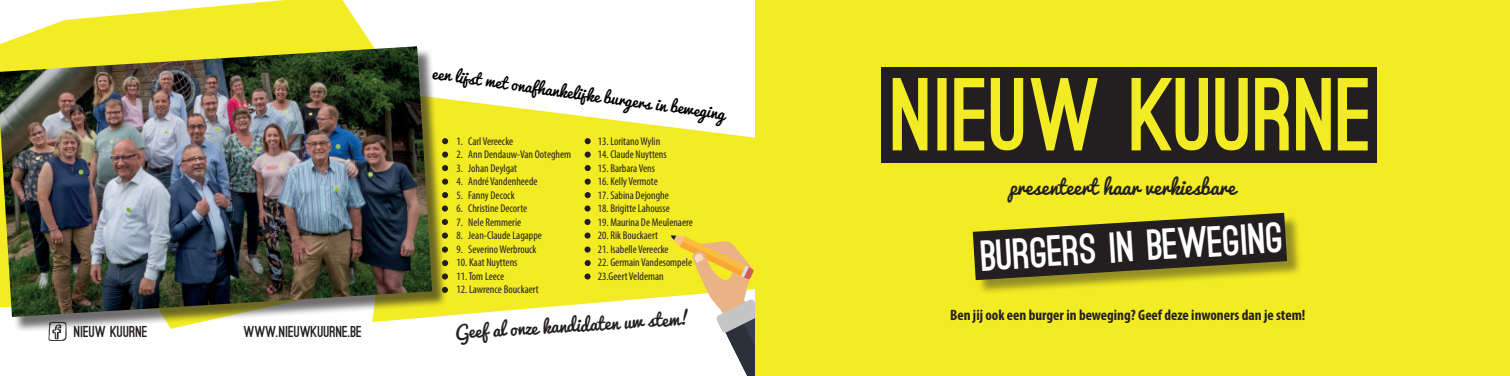
<style>
.page{position:relative;width:1510px;height:376px;background:#fff}
.page>*{position:absolute;margin:0;border:0;box-sizing:border-box;transform-origin:0 0}
.t1{font:900 98.12px "Ostrich Sans";color:#f3ec24}
.t2{font:900 41.25px "Ostrich Sans";color:#fff}
.t3{font:20px "Pacifico";color:#231f20}
.t4{font:17.5px "Pacifico";color:#231f20}
.t5{font:15.62px "Pacifico";color:#000001}
.t6{font:700 condensed 15px "Myriad Pro";color:#231f20}
.t7{font:900 15px "Ostrich Sans";color:#231f20}
.t8{font:condensed 11.25px/13.5px "Myriad Pro";color:#231f20}
</style>
<div class="page">
<svg style="left:0;top:0;width:373px;height:46px;fill:#f3ec24"></svg>
<svg style="left:48px;top:332px;width:19px;height:9px"></svg>
<svg style="left:447px;top:99px;width:308px;height:217px;background:#f4ee41"></svg>
<svg style="left:670px;top:235px;width:85px;height:141px"></svg>
<div style="left:584px;top:138px;width:7px;height:6px;background:#231f20;border-radius:50%"></div>
<div style="left:584px;top:151px;width:7px;height:6px;background:#231f20;border-radius:50%"></div>
<div style="left:584px;top:165px;width:7px;height:6px;background:#231f20;border-radius:50%"></div>
<div style="left:584px;top:260px;width:7px;height:6px;background:#231f20;border-radius:50%"></div>
<div style="left:584px;top:178px;width:7px;height:6px;background:#231f20;border-radius:50%"></div>
<div style="left:584px;top:192px;width:7px;height:6px;background:#231f20;border-radius:50%"></div>
<svg style="left:584px;top:205px;width:6px;height:6px"></svg>
<svg style="left:584px;top:219px;width:6px;height:6px"></svg>
<svg style="left:584px;top:246px;width:6px;height:6px"></svg>
<svg style="left:584px;top:232px;width:6px;height:6px"></svg>
<svg style="left:584px;top:273px;width:6px;height:6px"></svg>
<div style="left:0;top:49px;width:447px;height:283px;background:#231f20;opacity:.65"></div>
<img style="left:0;top:46px;width:432px;height:271px">
<div style="left:755px;top:0;width:754px;height:376px;background:#f3ec24"></div>
<div style="left:881px;top:67px;width:495px;height:95px;background:#231f20"></div>
<div style="left:975px;top:215px;width:327px;height:80px;background:#231f20;opacity:.45"></div>
<svg style="left:972px;top:213px;width:315px;height:67px"></svg>
<h3 class="t7" style="left:74px;top:325px;width:75px">NIEUW KUURNE</h3>
<h3 class="t7" style="left:244px;top:325px;width:120px">WWW.NIEUWKUURNE.BE</h3>
<h3 class="t5" style="left:433px;top:64px;width:297px;rotate:8deg">een lijst met onafhankelijke burgers in beweging</h3>
<p class="t8" style="left:598px;top:134px;width:64px">13. Loritano Wylin</p>
<p class="t8" style="left:598px;top:147px;width:70px">14. Claude Nuyttens</p>
<p class="t8" style="left:598px;top:161px;width:59px">15. Barbara Vens</p>
<p class="t8" style="left:598px;top:174px;width:62px">16. Kelly Vermote</p>
<p class="t8" style="left:598px;top:188px;width:73px">17. Sabina Dejonghe</p>
<p class="t8" style="left:598px;top:201px;width:74px">18. Brigitte Lahousse</p>
<p class="t8" style="left:598px;top:215px;width:97px">19. Maurina De Meulenaere</p>
<p class="t8" style="left:598px;top:228px;width:62px">20. Rik Bouckaert</p>
<p class="t8" style="left:598px;top:242px;width:72px">21. Isabelle Vereecke</p>
<p class="t8" style="left:598px;top:255px;width:96px">22. Germain Vandesompele<br>23.Geert Veldeman</p>
<h3 class="t4" style="left:454px;top:324px;width:236px;rotate:-4deg">Geef al onze kandidaten uw stem!</h3>
<p class="t8" style="left:456px;top:134px;width:58px">1. Carl Vereecke</p>
<p class="t8" style="left:456px;top:147px;width:116px">2. Ann Dendauw-Van Ooteghem</p>
<p class="t8" style="left:456px;top:161px;width:62px">3. Johan Deylgat</p>
<p class="t8" style="left:456px;top:174px;width:83px">4. André Vandenheede</p>
<p class="t8" style="left:456px;top:188px;width:60px">5. Fanny Decock</p>
<p class="t8" style="left:456px;top:201px;width:72px">6. Christine Decorte</p>
<p class="t8" style="left:456px;top:215px;width:66px">7. Nele Remmerie</p>
<p class="t8" style="left:456px;top:228px;width:87px">8. Jean-Claude Lagappe</p>
<p class="t8" style="left:456px;top:242px;width:82px">9. Severino Werbrouck</p>
<p class="t8" style="left:456px;top:255px;width:63px">10. Kaat Nuyttens</p>
<p class="t8" style="left:456px;top:269px;width:49px">11. Tom Leece</p>
<p class="t8" style="left:456px;top:282px;width:84px">12. Lawrence Bouckaert</p>
<h1 class="t1" style="left:892px;top:78px;width:483px">NIEUW KUURNE</h1>
<h3 class="t3" style="left:1008px;top:177px;width:228px">presenteert haar verkiesbare</h3>
<h2 class="t2" style="left:980px;top:241px;width:304px;rotate:-4deg">BURGERS IN BEWEGING</h2>
<h3 class="t6" style="left:950px;top:305px;width:357px">Ben jij ook een burger in beweging? Geef deze inwoners dan je stem!</h3>
</div>
